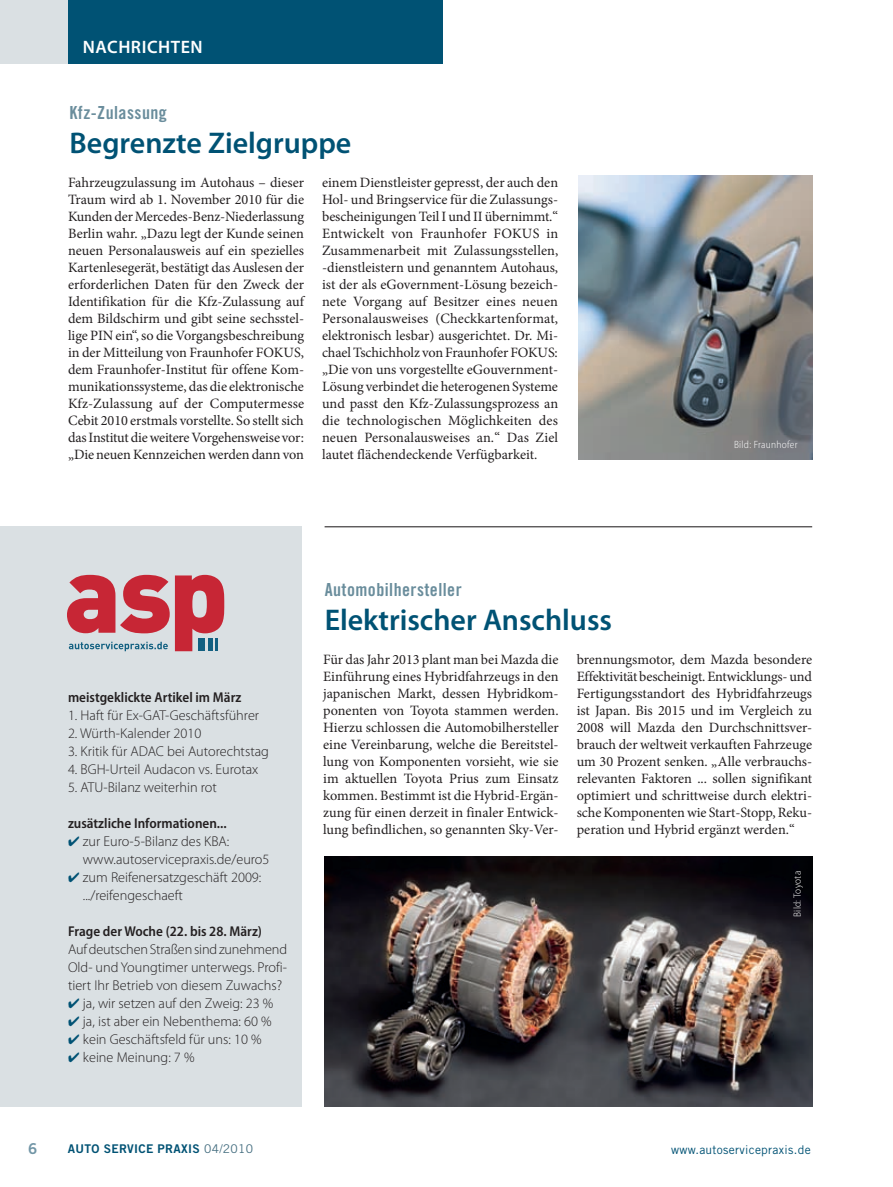
<style>
.page{position:relative;width:893px;height:1187px;background:#fff}
.page>*{position:absolute;margin:0;border:0;box-sizing:border-box;transform-origin:0 0}
.t1{font:600 30px "Myriad Pro";color:#005274}
.t2{font:18px "Trade Gothic LT Std Bd Cn 20";letter-spacing:.025em;color:#6a8d9c}
.t3{font:600 18px "Myriad Pro";letter-spacing:.03em;color:#fff}
.t4{font:14.25px/17px "Minion Pro";letter-spacing:-.005em;color:#231f20;text-align:justify}
.t5{font:300 14.25px/18px "Myriad Pro";color:#231f20}
.t6{font:600 semi-condensed 14.25px "Myriad Pro";color:#231f20}
.t7{font:12px "Trade Gothic LT Std Bd 2";letter-spacing:.025em;color:#005274}
.t8{font:12px "Trade Gothic LT Std";letter-spacing:.025em;color:#005274}
.t9{font:300 semi-condensed 10.5px "Myriad Pro";letter-spacing:.025em;color:#fff}
.s1{font-family:"Trade Gothic LT Std";color:#456e80}
</style>
<div class="page">
<div style="left:0;top:0;width:68px;height:64px;background:#dae0e3"></div>
<div style="left:68px;top:0;width:374px;height:64px;background:#005274"></div>
<hr style="left:325px;top:526px;width:487px;height:1px;background:#231f20">
<div style="left:0;top:526px;width:302px;height:581px;background:#dae0e3"></div>
<svg style="left:67px;top:575px;width:157px;height:76px"></svg>
<img style="left:324px;top:856px;width:488px;height:250px">
<img style="left:578px;top:176px;width:234px;height:283px">
<p class="t3" style="left:83px;top:35px;width:119px">Nachrichten</p>
<p class="t2" style="left:70px;top:102px;width:99px">Kfz-Zulassung</p>
<h1 class="t1" style="left:70px;top:124px;width:283px">Begrenzte Zielgruppe</h1>
<p class="t4" style="left:68px;top:174px;width:238px">Fahrzeugzulassung im Autohaus – dieser Traum wird ab 1. November 2010 für die Kunden der Mercedes-Benz-Niederlassung Berlin wahr. „Dazu legt der Kunde seinen neuen Personalausweis auf ein spezielles Kartenlesegerät, bestätigt das Auslesen der erforderlichen Daten für den Zweck der Identifikation für die Kfz-Zulassung auf dem Bildschirm und gibt seine sechsstel&shy;lige PIN ein“, so die Vorgangsbeschreibung in der Mitteilung von Fraunhofer FOKUS, dem Fraunhofer-Institut für offene Kom&shy;munikationssysteme, das die elektronische Kfz-Zulassung auf der Computermesse Cebit 2010 erstmals vorstellte. So stellt sich das Institut die weitere Vorgehensweise vor: „Die neuen Kennzeichen werden dann von</p>
<p class="t4" style="left:322px;top:174px;width:238px">einem Dienstleister gepresst, der auch den Hol- und Bringservice für die Zulassungs&shy;bescheinigungen Teil I und II übernimmt.“ Entwickelt von Fraunhofer FOKUS in Zusammenarbeit mit Zulassungsstellen, -dienstleistern und genanntem Autohaus, ist der als eGovernment-Lösung bezeich&shy;nete Vorgang auf Besitzer eines neuen Personalausweises (Checkkartenformat, elektronisch lesbar) ausgerichtet. Dr. Mi&shy;chael Tschichholz von Fraunhofer FOKUS: „Die von uns vorgestellte eGouvernment-Lösung verbindet die heterogenen Systeme und passt den Kfz-Zulassungsprozess an die technologischen Möglichkeiten des neuen Personalausweises an.“ Das Ziel lautet flächendeckende Verfügbarkeit.</p>
<p class="t2" style="left:325px;top:578px;width:139px">Automobilhersteller</p>
<h1 class="t1" style="left:325px;top:600px;width:289px">Elektrischer Anschluss</h1>
<p class="t9" style="left:734px;top:439px;width:65px">Bild: Fraunhofer</p>
<p class="t6" style="left:68px;top:689px;width:175px">meistgeklickte Artikel im März</p>
<p class="t5" style="left:68px;top:706px;width:193px">1. Haft für Ex-GAT-Geschäftsführer</p>
<p class="t5" style="left:68px;top:724px;width:135px">2. Würth-Kalender 2010</p>
<p class="t5" style="left:68px;top:742px;width:202px">3. Kritik für ADAC bei Autorechtstag</p>
<p class="t5" style="left:68px;top:760px;width:192px">4. BGH-Urteil Audacon vs. Eurotax</p>
<p class="t5" style="left:68px;top:778px;width:150px">5. ATU-Bilanz weiterhin rot</p>
<p class="t6" style="left:68px;top:815px;width:160px">zusätzliche Informationen...</p>
<p class="t5" style="left:83px;top:832px;width:188px">zur Euro-5-Bilanz des KBA: www.autoservicepraxis.de/euro5 zum Reifenersatzgeschäft 2009: .../reifengeschaeft</p>
<p class="t6" style="left:68px;top:923px;width:196px">Frage der Woche (22. bis 28. März)</p>
<p class="t5" style="left:68px;top:940px;width:221px">Auf deutschen Straßen sind zunehmend</p>
<p class="t5" style="left:68px;top:958px;width:220px">Old- und Youngtimer unterwegs. Profi-</p>
<p class="t5" style="left:68px;top:976px;width:216px">tiert Ihr Betrieb von diesem Zuwachs?</p>
<p class="t5" style="left:83px;top:994px;width:192px">ja, wir setzen auf den Zweig: 23 %</p>
<p class="t5" style="left:83px;top:1012px;width:190px">ja, ist aber ein Nebenthema: 60 %</p>
<p class="t5" style="left:83px;top:1030px;width:180px">kein Geschäftsfeld für uns: 10 %</p>
<p class="t5" style="left:83px;top:1048px;width:113px">keine Meinung: 7 %</p>
<p class="t4" style="left:323px;top:650px;width:237px">Für das Jahr 2013 plant man bei Mazda die Einführung eines Hybridfahrzeugs in den japanischen Markt, dessen Hybridkom&shy;ponenten von Toyota stammen werden.<br>Hierzu schlossen die Automobilhersteller eine Vereinbarung, welche die Bereitstel&shy;lung von Komponenten vorsieht, wie sie im aktuellen Toyota Prius zum Einsatz kommen. Bestimmt ist die Hybrid-Ergän&shy;zung für einen derzeit in finaler Entwick&shy;lung befindlichen, so genannten Sky-Ver-</p>
<p class="t4" style="left:577px;top:650px;width:237px">brennungsmotor, dem Mazda besondere Effektivität bescheinigt. Entwicklungs- und Fertigungsstandort des Hybridfahrzeugs ist Japan. Bis 2015 und im Vergleich zu 2008 will Mazda den Durchschnittsver&shy;brauch der weltweit verkauften Fahrzeuge um 30 Prozent senken. „Alle verbrauchs&shy;relevanten Faktoren ... sollen signifikant optimiert und schrittweise durch elektri&shy;sche Komponenten wie Start-Stopp, Reku&shy;peration und Hybrid ergänzt werden.“</p>
<p class="t9" style="left:792px;top:916px;width:47px;rotate:-90deg">Bild: Toyota</p>
<p class="t7" style="left:68px;top:1141px;width:187px">AUTO SERVICE PRAXIS <span class="s1">04/2010</span></p>
<p class="t8" style="left:671px;top:1141px;width:141px">www.autoservicepraxis.de</p>
</div>
